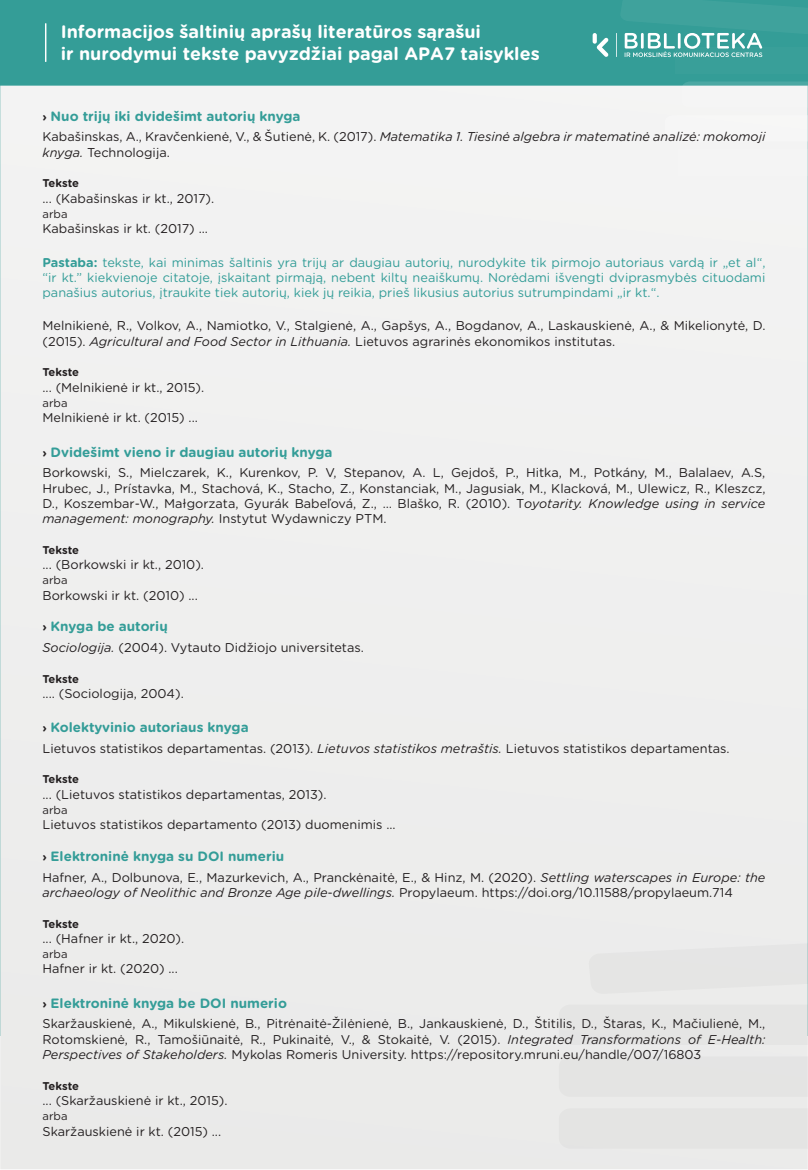
<style>
.page{position:relative;width:808px;height:1170px;background:#fff}
.page>*{position:absolute;margin:0;border:0;box-sizing:border-box;transform-origin:0 0}
.t1{font:700 18px/21.6px "Gotham Rounded";color:#fff}
.t2{font:700 13.5px "Gotham Rounded";color:#349d98}
.t3{font:12.75px/15.3px "Gotham Rounded";color:#231f20}
.t4{font:12.75px/15.3px "Gotham Rounded";color:#349d98;text-align:justify}
.t5{font:700 11.25px "Gotham Rounded";letter-spacing:-.01em;color:#231f20}
.t6{font:11.25px "Gotham Rounded";color:#231f20}
.s1{font-size:12px;color:#231f20}
.s2{font-style:italic}
.s3{font-weight:700}
</style>
<div class="page">
<div style="left:0;top:0;width:808px;height:1035px;background:#349d97"></div>
<div style="left:0;top:86px;width:808px;height:1083px;background:#efefee"></div>
<div style="left:678px;top:149px;width:130px;height:26px;background:#f4f4f4"></div>
<div style="left:665px;top:115px;width:143px;height:26px;background:#f6f6f6"></div>
<svg style="left:681px;top:81px;width:127px;height:27px"></svg>
<div style="left:675px;top:48px;width:133px;height:26px;background:#399f99"></div>
<hr style="left:45px;top:23px;width:1px;height:39px;background:#fff">
<div style="left:559px;top:1108px;width:249px;height:40px;background:#e4e4e3"></div>
<div style="left:559px;top:1056px;width:249px;height:40px;background:#e4e4e3"></div>
<div style="left:559px;top:1004px;width:249px;height:40px;background:#e5e5e4"></div>
<div style="left:588px;top:936px;width:220px;height:58px;background:#e5e5e5"></div>
<svg style="left:593px;top:33px;width:15px;height:24px"></svg>
<svg style="left:616px;top:0;width:192px;height:57px"></svg>
<h1 class="t1" style="left:61px;top:20px;width:480px">Informacijos šaltinių aprašų literatūros sąrašui<br>ir nurodymui tekste pavyzdžiai pagal APA7 taisykles</h1>
<p class="t2" style="left:43px;top:106px;width:260px"><span class="s1">›</span> Nuo trijų iki dvidešimt autorių knyga</p>
<p class="t3" style="left:43px;top:129px;width:724px">Kabašinskas, A., Kravčenkienė, V., &amp; Šutienė, K. (2017). <span class="s2">Matematika 1. Tiesinė algebra ir matematinė analizė: mokomoji knyga.</span> Technologija.</p>
<p class="t5" style="left:43px;top:175px;width:38px">Tekste</p>
<p class="t3" style="left:43px;top:190px;width:173px">... (Kabašinskas ir kt., 2017).</p>
<p class="t6" style="left:43px;top:206px;width:27px">arba</p>
<p class="t3" style="left:43px;top:220px;width:167px">Kabašinskas ir kt. (2017) ...</p>
<p class="t4" style="left:43px;top:254px;width:724px"><span class="s3">Pastaba:</span> tekste, kai minimas šaltinis yra trijų ar daugiau autorių, nurodykite tik pirmojo autoriaus vardą ir „et al“, “ir kt.” kiekvienoje citatoje, įskaitant pirmąją, nebent kiltų neaiškumų. Norėdami išvengti dviprasmybės cituodami panašius autorius, įtraukite tiek autorių, kiek jų reikia, prieš likusius autorius sutrumpindami „ir kt.“.</p>
<p class="t3" style="left:43px;top:318px;width:724px">Melnikienė, R., Volkov, A., Namiotko, V., Stalgienė, A., Gapšys, A., Bogdanov, A., Laskauskienė, A., &amp; Mikelionytė, D. (2015). <span class="s2">Agricultural and Food Sector in Lithuania.</span> Lietuvos agrarinės ekonomikos institutas.</p>
<p class="t5" style="left:43px;top:364px;width:38px">Tekste</p>
<p class="t3" style="left:43px;top:379px;width:163px">... (Melnikienė ir kt., 2015).</p>
<p class="t6" style="left:43px;top:395px;width:27px">arba</p>
<p class="t3" style="left:43px;top:409px;width:157px">Melnikienė ir kt. (2015) ...</p>
<p class="t2" style="left:43px;top:442px;width:292px"><span class="s1">›</span> Dvidešimt vieno ir daugiau autorių knyga</p>
<p class="t3" style="left:43px;top:464px;width:724px;text-align:justify">Borkowski, S., Mielczarek, K., Kurenkov, P. V, Stepanov, A. L, Gejdoš, P., Hitka, M., Potkány, M., Balalaev, A.S, Hrubec, J., Prístavka, M., Stachová, K., Stacho, Z., Konstanciak, M., Jagusiak, M., Klacková, M., Ulewicz, R., Kleszcz, D., Koszembar-W., Małgorzata, Gyurák Babeľová, Z., … Blaško, R. (2010). T<span class="s2">oyotarity. Knowledge using in service management: monography.</span> Instytut Wydawniczy PTM.</p>
<p class="t5" style="left:43px;top:541px;width:38px">Tekste</p>
<p class="t3" style="left:43px;top:556px;width:163px">... (Borkowski ir kt., 2010).</p>
<p class="t6" style="left:43px;top:572px;width:27px">arba</p>
<p class="t3" style="left:43px;top:587px;width:157px">Borkowski ir kt. (2010) ...</p>
<p class="t2" style="left:43px;top:616px;width:127px"><span class="s1">›</span> Knyga be autorių</p>
<p class="t3" style="left:43px;top:639px;width:323px"><span class="s2">Sociologija.</span> (2004). Vytauto Didžiojo universitetas.</p>
<p class="t5" style="left:43px;top:670px;width:38px">Tekste</p>
<p class="t3" style="left:43px;top:685px;width:143px">.... (Sociologija, 2004).</p>
<p class="t2" style="left:43px;top:717px;width:208px"><span class="s1">›</span> Kolektyvinio autoriaus knyga</p>
<p class="t3" style="left:43px;top:740px;width:689px">Lietuvos statistikos departamentas. (2013). <span class="s2">Lietuvos statistikos metraštis.</span> Lietuvos statistikos departamentas.</p>
<p class="t5" style="left:43px;top:771px;width:38px">Tekste</p>
<p class="t3" style="left:43px;top:786px;width:286px">... (Lietuvos statistikos departamentas, 2013).</p>
<p class="t6" style="left:43px;top:802px;width:27px">arba</p>
<p class="t3" style="left:43px;top:816px;width:355px">Lietuvos statistikos departamento (2013) duomenimis ...</p>
<p class="t2" style="left:43px;top:846px;width:243px"><span class="s1">›</span> Elektroninė knyga su DOI numeriu</p>
<p class="t3" style="left:43px;top:868px;width:724px">Hafner, A., Dolbunova, E., Mazurkevich, A., Pranckėnaitė, E., &amp; Hinz, M. (2020). <span class="s2">Settling waterscapes in Europe: the archaeology of Neolithic and Bronze Age pile-dwellings.</span> Propylaeum. https://doi.org/10.11588/propylaeum.714</p>
<p class="t5" style="left:43px;top:915px;width:38px">Tekste</p>
<p class="t3" style="left:43px;top:930px;width:143px">... (Hafner ir kt., 2020).</p>
<p class="t6" style="left:43px;top:946px;width:27px">arba</p>
<p class="t3" style="left:43px;top:960px;width:137px">Hafner ir kt. (2020) ...</p>
<p class="t2" style="left:43px;top:992px;width:246px"><span class="s1">›</span> Elektroninė knyga be DOI numerio</p>
<p class="t3" style="left:43px;top:1015px;width:724px;text-align:justify">Skaržauskienė, A., Mikulskienė, B., Pitrėnaitė-Žilėnienė, B., Jankauskienė, D., Štitilis, D., Štaras, K., Mačiulienė, M., Rotomskienė, R., Tamošiūnaitė, R., Pukinaitė, V., &amp; Stokaitė, V. (2015). <span class="s2">Integrated Transformations of E-Health:<br>Perspectives of Stakeholders.</span> Mykolas Romeris University. https://repository.mruni.eu/handle/007/16803</p>
<p class="t5" style="left:43px;top:1077px;width:38px">Tekste</p>
<p class="t3" style="left:43px;top:1092px;width:186px">... (Skaržauskienė ir kt., 2015).</p>
<p class="t6" style="left:43px;top:1108px;width:27px">arba</p>
<p class="t3" style="left:43px;top:1122px;width:180px">Skaržauskienė ir kt. (2015) ...</p>
</div>
